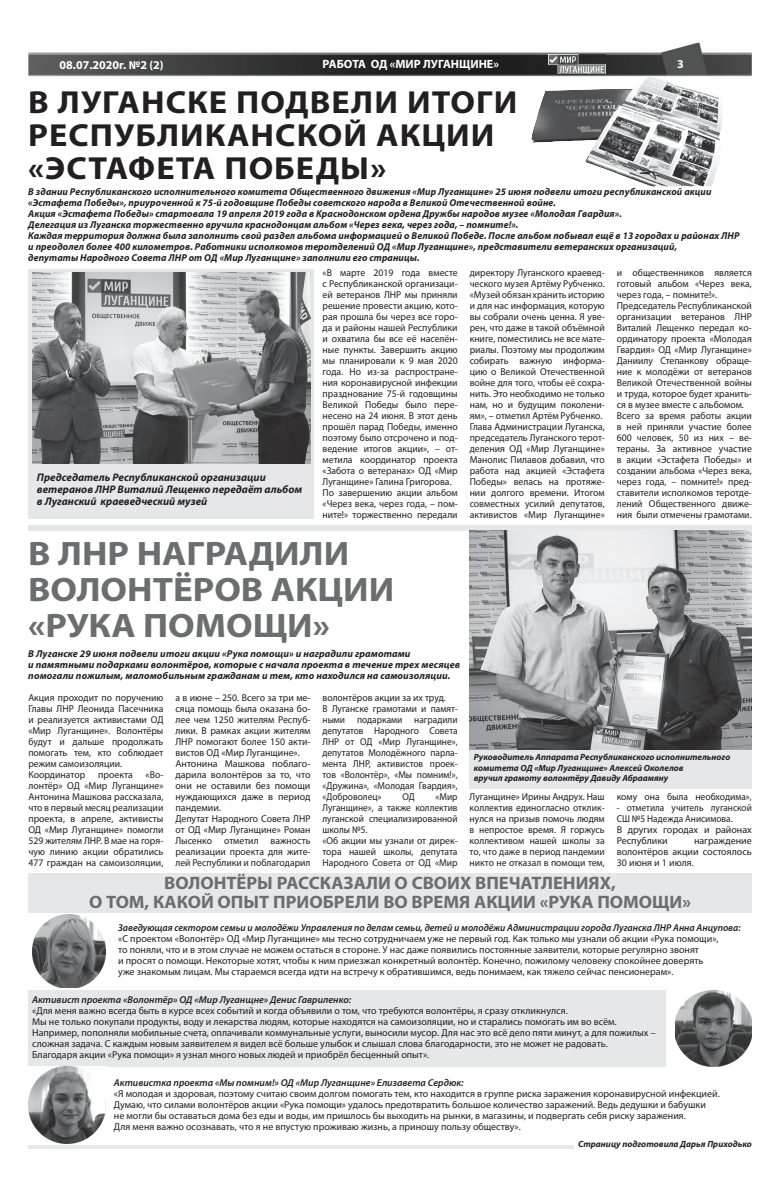
<style>
.page{position:relative;width:766px;height:1191px;background:#fff}
.page>*{position:absolute;margin:0;border:0;box-sizing:border-box;transform-origin:0 0}
.t1{font:700 34px/36px "Myriad Pro";color:#6c6d70;scale:1.09 1}
.t2{font:700 32px/33px "Myriad Pro";letter-spacing:.03em;color:#231f20;scale:1.07 1}
.t3{font:700 18px/19px "Myriad Pro";color:#6c6d70;text-align:center}
.t4{font:700 12px "Myriad Pro";color:#fff}
.t5{font:italic 700 11px/12.1px "Myriad Pro";color:#231f20}
.t6{font:10px/11px "Myriad Pro";color:#231f20}
.t7{font:italic 700 10px/11px "Myriad Pro";letter-spacing:.01em;color:#231f20}
.t8{font:italic 600 10px "Myriad Pro";color:#231f20}
.t9{font:10px/11px "Myriad Pro";color:#231f20;text-align:justify;scale:.96 1}
.t10{font:10px/11px "Myriad Pro";color:#231f20;scale:.94 1}
.t11{font:10px/11px "Myriad Pro";color:#231f20;scale:.93 1}
.t12{font:italic 700 9px/10.8px "Myriad Pro";color:#231f20}
</style>
<div class="page">
<div style="left:28px;top:872px;width:723px;height:40px;background:#e6e7e9"></div>
<div style="left:28px;top:990px;width:637px;height:77px;background:#e6e7e9"></div>
<hr style="left:28px;top:1145px;width:546px;height:3px;background:#e6e7e9">
<img style="left:28px;top:43px;width:723px;height:33px">
<img style="left:549px;top:55px;width:56px;height:19px">
<img style="left:531px;top:76px;width:192px;height:111px">
<div style="left:29px;top:525px;width:723px;height:5px;background:#e6e7e9"></div>
<div style="left:469px;top:530px;width:282px;height:259px;background:#e6e7e9"></div>
<img style="left:469px;top:530px;width:282px;height:219px">
<div style="left:28px;top:270px;width:285px;height:249px;background:#e6e7e9"></div>
<img style="left:32px;top:273px;width:279px;height:190px">
<img style="left:32px;top:914px;width:73px;height:74px">
<img style="left:675px;top:990px;width:76px;height:76px">
<img style="left:28px;top:1067px;width:77px;height:76px">
<p class="t4" style="left:60px;top:60px;width:106px">08.07.2020г. №2 (2)</p>
<p class="t4" style="left:322px;top:60px;width:178px">РАБОТА ОД «МИР ЛУГАНЩИНЕ»</p>
<h2 class="t2" style="left:28px;top:89px;width:458px">В ЛУГАНСКЕ ПОДВЕЛИ ИТОГИ<br>РЕСПУБЛИКАНСКОЙ АКЦИИ «ЭСТАФЕТА ПОБЕДЫ»</h2>
<p class="t4" style="left:677px;top:60px;width:8px">3</p>
<p class="t7" style="left:28px;top:187px;width:712px">В здании Республиканского исполнительного комитета Общественного движения «Мир Луганщине» 25 июня подвели итоги республиканской акции «Эстафета Победы», приуроченной к 75-й годовщине Победы советского народа в Великой Отечественной войне.<br>Акция «Эстафета Победы» стартовала 19 апреля 2019 года в Краснодонском ордена Дружбы народов музее «Молодая Гвардия».<br>Делегация из Луганска торжественно вручила краснодонцам альбом «Через века, через года, – помните!».<br>Каждая территория должна была заполнить свой раздел альбома информацией о Великой Победе. После альбом побывал ещё в 13 городах и районах ЛНР и преодолел более 400 километров. Работники исполкомов теротделений ОД «Мир Луганщине», представители ветеранских организаций,<br>депутаты Народного Совета ЛНР от ОД «Мир Луганщине» заполнили его страницы.</p>
<p class="t6" style="left:322px;top:268px;width:136px">«В марте 2019 года вместе с Рес публиканской организаци&shy;ей ветеранов ЛНР мы приняли решение провести акцию, кото&shy;рая прошла бы через все горо&shy;да и районы нашей Республики и охватила бы все её населён&shy;ные пункты. Завершить акцию мы планировали к 9 мая 2020 года. Но из-за распростране&shy;ния коронавирусной инфекции празднование 75-й годовщины<br>Великой Победы было пере&shy;несено на 24 июня. В этот день прошёл парад Победы, именно поэтому было отсрочено и под&shy;ведение итогов акции», – от&shy;метила координатор проекта «Забота о ветеранах» ОД «Мир<br>Луганщине» Галина Григорова.<br>По завершению акции альбом «Через века, через года, – пом&shy;ните!» торжественно передали</p>
<p class="t6" style="left:469px;top:268px;width:136px">директору Луганского краевед&shy;ческого музея Артёму Рубченко. «Музей обязан хранить историю и для нас информация, которую вы собрали очень ценна. Я уве&shy;рен, что даже в такой объёмной книге, поместились не все мате&shy;риалы. Поэтому мы продолжим собирать важную информа&shy;цию о Великой Отечест венной вой не для того, чтобы её сохра&shy;нить. Это необходимо не только нам, но и будущим поколени&shy;ям», – отметил Артём Рубченко.<br>Глава Администрации Луганска, председатель Луганского терот&shy;деления ОД «Мир Луганщине»<br>Манолис Пилавов добавил, что работа над акцией «Эстафета<br>Победы» велась на протяже&shy;нии долгого времени. Итогом совместных усилий депутатов, активистов «Мир Луганщине»</p>
<p class="t6" style="left:616px;top:268px;width:136px">и общественников является готовый альбом «Через века, через года, – помните!».<br>Председатель Республиканской организации ветеранов ЛНР<br>Виталий Лещенко передал ко&shy;ординатору проекта «Молодая<br>Гвардия» ОД «Мир Луганщине»<br>Даниилу Степанкову обраще&shy;ние к молодёжи от ветеранов<br>Великой Отечественной войны и труда, которое будет хранить&shy;ся в музее вместе с альбомом.<br>Всего за время работы акции в ней приняли участие более<br>600 человек, 50 из них – ве&shy;тераны. За активное участие в акции «Эстафета Победы» и создании альбома «Через века, через года, – помните!» пред&shy;ставители исполкомов теротде&shy;лений Общественного движе&shy;ния были отмечены грамотами.</p>
<h1 class="t1" style="left:28px;top:539px;width:337px">В ЛНР НАГРАДИЛИ<br>ВОЛОНТЁРОВ АКЦИИ «РУКА ПОМОЩИ»</h1>
<p class="t7" style="left:28px;top:649px;width:433px">В Луганске 29 июня подвели итоги акции «Рука помощи» и наградили грамотами<br>и памятными подарками волонтёров, которые с начала проекта в течение трех месяцев помогали пожилым, маломобильным гражданам и тем, кто находился на самоизоляции.</p>
<p class="t5" style="left:37px;top:472px;width:267px">Председатель Республиканской организации ветеранов ЛНР Виталий Лещенко передаёт альбом в Луганский краеведческий музей</p>
<p class="t6" style="left:28px;top:693px;width:136px">Акция проходит по поручению<br>Главы ЛНР Леонида Пасечника и реализуется активистами ОД «Мир Луганщине». Волонтёры будут и дальше продолжать помогать тем, кто соблюдает режим самоизоляции.<br>Координатор</p>
<p class="t6" style="left:28px;top:770px;width:136px;text-align:justify;text-indent:117px">«Во&shy;лонтёр» ОД «Мир Луганщине» Антонина Машкова рассказала, что в первый месяц реализации проекта, в апреле, активисты ОД «Мир Луганщине» помогли 529 жителям ЛНР. В мае на горя&shy;чую линию акции обратились 477 граждан на самоизоляции,</p>
<p class="t6" style="left:98px;top:770px;width:36px">проекта</p>
<p class="t6" style="left:175px;top:693px;width:136px">а в июне – 250. Всего за три ме&shy;сяца помощь была оказана бо&shy;лее чем 1250 жителям Респуб&shy;лики. В рамках акции жителям<br>ЛНР помогают более 150 акти&shy;вистов ОД «Мир Луганщине».<br>Антонина Машкова поблаго&shy;дарила волонтёров за то, что они не оставили без помощи нуждающихся даже в период пандемии.<br>Депутат Народного Совета ЛНР от ОД «Мир Луганщине» Роман<br>Лысенко отметил важность реализации проекта для жите&shy;лей Республики и поблагодарил</p>
<p class="t6" style="left:322px;top:693px;width:136px">волонтёров акции за их труд.<br>В Луганске грамотами и памят&shy;ными подарками наградили депутатов Народного Совета<br>ЛНР от ОД «Мир Луганщине», депутатов Молодёжного парла&shy;мента ЛНР, активистов проек&shy;тов «Волонтёр», «Мы помним!», «Дружина», «Молодая Гвардия», «Доброволец»</p>
<p class="t12" style="left:473px;top:752px;width:258px">Руководитель Аппарата Республиканского исполнительного комитета ОД «Мир Луганщине» Алексей Околелов<br>вручил грамоту волонтёру Давиду Абраамяну</p>
<p class="t10" style="left:322px;top:792px;width:145px;text-indent:113px">«Мир<br>Луганщине», а также коллектив луганской специализированной школы №5.<br>«Об акции мы узнали от дирек&shy;тора нашей школы, депутата<br>Народного Совета от ОД «Мир</p>
<p class="t9" style="left:469px;top:792px;width:142px">Луганщине» Ирины Андрух. Наш коллектив единогласно отклик&shy;нулся на призыв помочь людям в непростое время. Я горжусь коллективом нашей школы за то, что даже в период пандемии никто не отказал в помощи тем,</p>
<p class="t9" style="left:616px;top:792px;width:142px">кому она была необходима»,</p>
<p class="t10" style="left:402px;top:792px;width:14px">ОД</p>
<p class="t11" style="left:616px;top:803px;width:147px">- отметила учитель луганской<br>СШ №5 Надежда Анисимова.<br>В других городах и районах<br>Республики</p>
<p class="t6" style="left:616px;top:836px;width:136px;text-align:justify;text-indent:77px">награждение волонтёров акции состоялось 30 июня и 1 июля.</p>
<h3 class="t3" style="left:89px;top:874px;width:603px">ВОЛОНТЁРЫ РАССКАЗАЛИ О СВОИХ ВПЕЧАТЛЕНИЯХ,<br>О ТОМ, КАКОЙ ОПЫТ ПРИОБРЕЛИ ВО ВРЕМЯ АКЦИИ «РУКА ПОМОЩИ»</h3>
<p class="t8" style="left:118px;top:924px;width:624px">Заведующая сектором семьи и молодёжи Управления по делам семьи, детей и молодёжи Администрации города Луганска ЛНР Анна Анцупова:</p>
<p class="t6" style="left:118px;top:934px;width:601px">«С проектом «Волонтёр» ОД «Мир Луганщине» мы тесно сотрудничаем уже не первый год. Как только мы узнали об акции «Рука помощи», то поняли, что и в этом случае не можем остаться в стороне. У нас даже появились постоянные заявители, которые регулярно звонят<br>и просят о помощи. Некоторые хотят, чтобы к ним приезжал конкретный волонтёр. Конечно, пожилому человеку спокойнее доверять уже знакомым лицам. Мы стараемся всегда идти на встречу к обратившимся, ведь понимаем, как тяжело сейчас пенсионерам».</p>
<p class="t8" style="left:32px;top:995px;width:320px">Активист проекта «Волонтёр» ОД «Мир Луганщне» Денис Гавриленко:</p>
<p class="t6" style="left:32px;top:1005px;width:625px">«Для меня важно всегда быть в курсе всех событий и когда объявили о том, что требуются волонтёры, я сразу откликнулся.<br>Мы не только покупали продукты, воду и лекарства людям, которые находятся на самоизоляции, но и старались помогать им во всём.<br>Например, пополняли мобильные счета, оплачивали коммунальные услуги, выносили мусор. Для нас это всё дело пяти минут, а для пожилых – сложная задача. С каждым новым заявителем я видел всё больше улыбок и слышал слова благодарности, это не может не радовать.<br>Благодаря акции «Рука помощи» я узнал много новых людей и приобрёл бесценный опыт».</p>
<p class="t8" style="left:114px;top:1078px;width:351px">Активистка проекта «Мы помним!» ОД «Мир Луганщине» Елизавета Сердюк:</p>
<p class="t6" style="left:114px;top:1089px;width:607px">«Я молодая и здоровая, поэтому считаю своим долгом помогать тем, кто находится в группе риска заражения коронавирусной инфекцией.<br>Думаю, что силами волонтёров акции «Рука помощи» удалось предотвратить большое количество заражений. Ведь дедушки и бабушки<br>не могли бы оставаться дома без еды и воды, им пришлось бы выходить на рынки, в магазины, и подвергать себя риску заражения.<br>Для меня важно осознавать, что я не впустую проживаю жизнь, а приношу пользу обществу».</p>
<p class="t12" style="left:578px;top:1139px;width:175px">Страницу подготовила Дарья Приходько</p>
</div>
